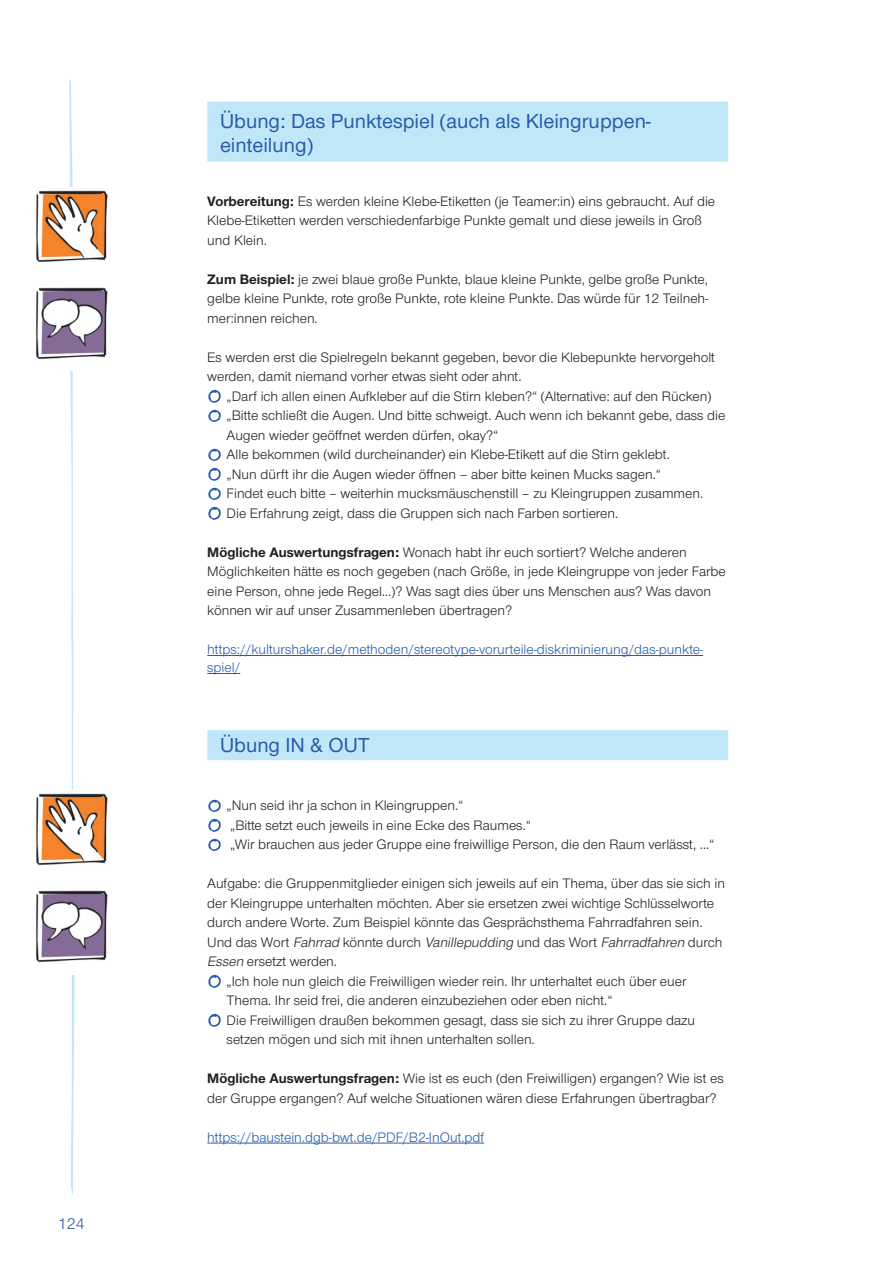
<style>
.page{position:relative;width:893px;height:1263px;background:#fff}
.page>*{position:absolute;margin:0;border:0;box-sizing:border-box;transform-origin:0 0}
.t1{font:500 21px/24px "Nordelbica";color:#275caa}
.t2{font:16.5px "Nordelbica";color:#275caa}
.t3{font:14.25px/19.5px "Nordelbica";color:#231f20}
.t4{font:14.25px/18px "Nordelbica";color:#275caa}
.s1{font-weight:700}
.s2{font-style:italic}
</style>
<div class="page">
<svg style="left:69px;top:79px;width:5px;height:1116px"></svg>
<div style="left:207px;top:102px;width:521px;height:60px;background:#c0e7f7"></div>
<hr style="left:207px;top:655px;width:496px;height:1px;background:#275caa">
<hr style="left:207px;top:673px;width:33px;height:1px;background:#275caa">
<div style="left:207px;top:730px;width:521px;height:30px;background:#c0e7f7"></div>
<hr style="left:207px;top:1143px;width:277px;height:1px;background:#275caa">
<img style="left:208px;top:390px;width:13px;height:13px">
<img style="left:208px;top:409px;width:13px;height:13px">
<img style="left:208px;top:448px;width:13px;height:13px">
<img style="left:208px;top:468px;width:13px;height:13px">
<img style="left:208px;top:487px;width:13px;height:13px">
<img style="left:208px;top:507px;width:13px;height:13px">
<img style="left:208px;top:799px;width:13px;height:13px">
<img style="left:208px;top:819px;width:13px;height:13px">
<img style="left:208px;top:838px;width:13px;height:13px">
<img style="left:208px;top:975px;width:13px;height:13px">
<img style="left:208px;top:1014px;width:13px;height:13px">
<div style="left:35px;top:187px;width:102px;height:97px;background:#fff"></div>
<img style="left:36px;top:190px;width:72px;height:73px">
<div style="left:35px;top:791px;width:102px;height:96px;background:#fff"></div>
<img style="left:36px;top:793px;width:72px;height:73px">
<div style="left:30px;top:274px;width:101px;height:97px;background:#fff"></div>
<img style="left:36px;top:287px;width:72px;height:73px">
<div style="left:30px;top:878px;width:101px;height:96px;background:#fff"></div>
<img style="left:36px;top:890px;width:72px;height:73px">
<p class="t2" style="left:58px;top:1214px;width:29px">124</p>
<h1 class="t1" style="left:220px;top:109px;width:432px">Übung: Das Punktespiel (auch als Kleingruppen&shy;einteilung)</h1>
<p class="t3" style="left:207px;top:191px;width:509px"><span class="s1">Vorbereitung:</span> Es werden kleine Klebe-Etiketten (je Teamer:in) eins gebraucht. Auf die<br>Klebe-Etiketten werden verschiedenfarbige Punkte gemalt und diese jeweils in Groß und Klein.</p>
<p class="t3" style="left:207px;top:269px;width:503px;text-align:justify"><span class="s1">Zum Beispiel:</span> je zwei blaue große Punkte, blaue kleine Punkte, gelbe große Punkte, gelbe kleine Punkte, rote große Punkte, rote kleine Punkte. Das würde für 12 Teilneh&shy;mer:innen reichen.</p>
<p class="t3" style="left:207px;top:347px;width:509px">Es werden erst die Spielregeln bekannt gegeben, bevor die Klebepunkte hervorgeholt werden, damit niemand vorher etwas sieht oder ahnt.</p>
<p class="t3" style="left:227px;top:386px;width:500px">„Darf ich allen einen Aufkleber auf die Stirn kleben?“ (Alternative: auf den Rücken) „Bitte schließt die Augen. Und bitte schweigt. Auch wenn ich bekannt gebe, dass die Augen wieder geöffnet werden dürfen, okay?“<br>Alle bekommen (wild durcheinander) ein Klebe-Etikett auf die Stirn geklebt.<br>„Nun dürft ihr die Augen wieder öffnen – aber bitte keinen Mucks sagen.“<br>Findet euch bitte – weiterhin mucksmäuschenstill – zu Kleingruppen zusammen.<br>Die Erfahrung zeigt, dass die Gruppen sich nach Farben sortieren.</p>
<p class="t3" style="left:207px;top:542px;width:520px"><span class="s1">Mögliche Auswertungsfragen:</span> Wonach habt ihr euch sortiert? Welche anderen Möglichkeiten hätte es noch gegeben (nach Größe, in jede Kleingruppe von jeder Farbe eine Person, ohne jede Regel…)? Was sagt dies über uns Menschen aus? Was davon können wir auf unser Zusammenleben übertragen?</p>
<p class="t4" style="left:207px;top:640px;width:497px">https://kulturshaker.de/methoden/stereotype-vorurteile-diskriminierung/das-punkte&shy;spiel/</p>
<h1 class="t1" style="left:220px;top:733px;width:151px">Übung IN &amp; OUT</h1>
<p class="t3" style="left:227px;top:796px;width:489px">„Nun seid ihr ja schon in Kleingruppen.“<br>„Bitte setzt euch jeweils in eine Ecke des Raumes.“<br>„Wir brauchen aus jeder Gruppe eine freiwillige Person, die den Raum verlässt, …“</p>
<p class="t3" style="left:207px;top:874px;width:519px">Aufgabe: die Gruppenmitglieder einigen sich jeweils auf ein Thema, über das sie sich in</p>
<p class="t3" style="left:207px;top:893px;width:508px">der Kleingruppe unterhalten möchten. Aber sie ersetzen zwei wichtige Schlüsselworte</p>
<p class="t3" style="left:207px;top:913px;width:497px">durch andere Worte. Zum Beispiel könnte das Gesprächsthema Fahrradfahren sein.</p>
<p class="t3" style="left:207px;top:932px;width:517px">U n d d as Wo rt <span class="s2">Fahrrad</span> kö n n te d u rc h <span class="s2">Vanillepudding</span> u n d d as Wo rt <span class="s2">Fahrradfahren</span> d u rc h</p>
<p class="t3" style="left:207px;top:952px;width:131px"><span class="s2">Essen</span> ersetzt werden.</p>
<p class="t3" style="left:227px;top:971px;width:461px">„Ich hole nun gleich die Freiwilligen wieder rein. Ihr unterhaltet euch über euer</p>
<p class="t3" style="left:227px;top:991px;width:388px">Thema. Ihr seid frei, die anderen einzubeziehen oder eben nicht.“</p>
<p class="t3" style="left:227px;top:1010px;width:470px">Die Freiwilligen draußen bekommen gesagt, dass sie sich zu ihrer Gruppe dazu</p>
<p class="t3" style="left:227px;top:1030px;width:310px">setzen mögen und sich mit ihnen unterhalten sollen.</p>
<p class="t3" style="left:207px;top:1069px;width:518px"><span class="s1">Mögliche Auswertungsfragen:</span> Wie ist es euch (den Freiwilligen) ergangen? Wie ist es der Gruppe ergangen? Auf welche Situationen wären diese Erfahrungen übertragbar?</p>
<p class="t4" style="left:207px;top:1128px;width:278px">https://baustein.dgb-bwt.de/PDF/B2-InOut.pdf</p>
</div>
